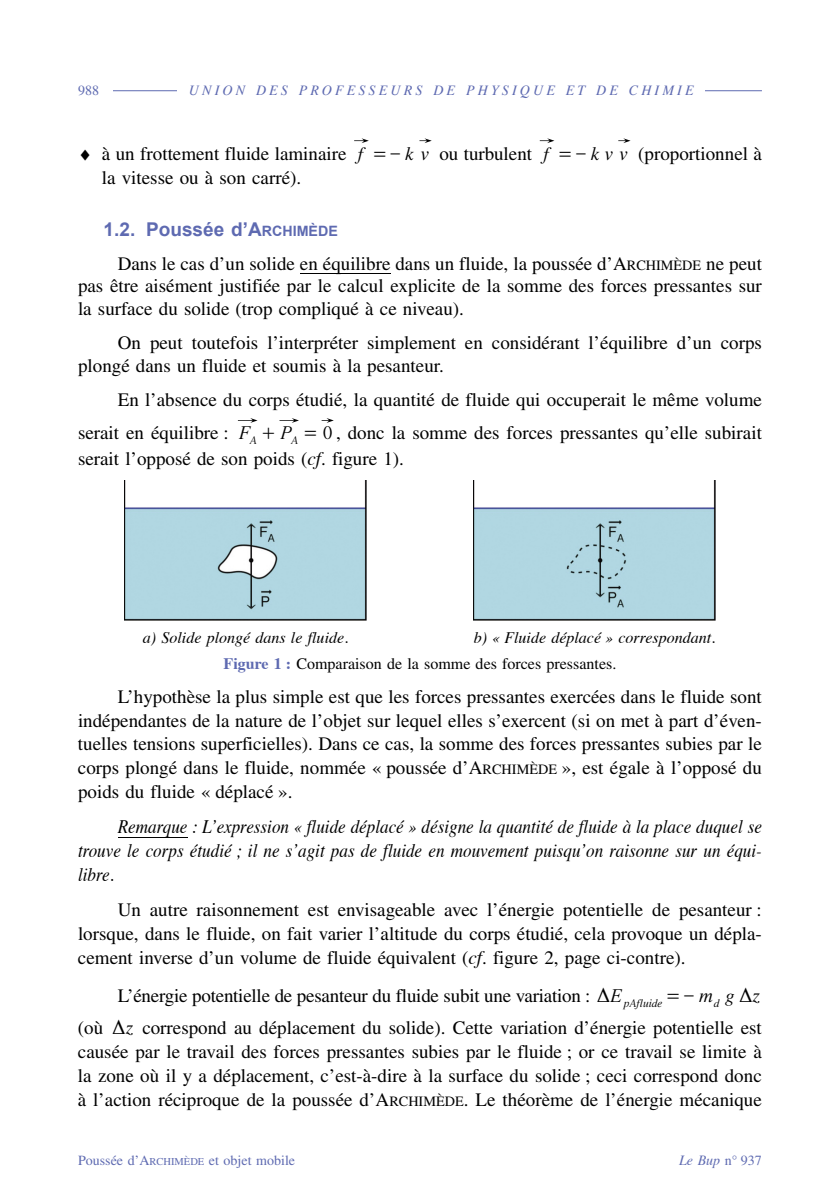
<style>
.page{position:relative;width:840px;height:1191px;background:#fff}
.page>*{position:absolute;margin:0;border:0;box-sizing:border-box;transform-origin:0 0}
.t1{font:19px/23.8px "Times";color:#000;text-align:justify}
.t2{font:italic 19px/23.8px "Times";color:#000;text-align:justify;scale:.9 1}
.t3{font:700 19px "Arial";color:#5e6ab1}
.t4{font:italic 19px "MM Times";color:#000}
.t5{font:19px "MM Greek";color:#000}
.t6{font:19px "MM Times Roman";color:#000}
.t7{font:16px/26px "Times";color:#000}
.t8{font:italic 16px "Times";color:#000}
.t9{font:italic 14px "Times";letter-spacing:.225em;color:#5e6ab1}
.t10{font:14px "Times";color:#5e6ab1}
.t11{font:italic 11.4px "MM Times";color:#000}
.s1{font-size:14.2px}
.s2{font-family:"MM Times Roman";font-style:normal}
.s3{font-family:"MM Times Roman";font-style:normal;font-size:20.2px}
.s4{font-family:"MM Times Roman"}
.s5{font-style:italic}
.s6{font-family:"MM Times";font-style:italic}
.s7{font-weight:700;color:#5e6ab1}
.s8{font-family:"MM Greek"}
.s9{font-size:10.4px}
.s10{font-style:normal}
</style>
<div class="page">
<hr style="left:300px;top:274px;width:90px;height:1px;background:#000">
<svg style="left:354px;top:138px;width:14px;height:5px"></svg>
<svg style="left:419px;top:138px;width:12px;height:5px"></svg>
<svg style="left:539px;top:138px;width:15px;height:5px"></svg>
<svg style="left:618px;top:138px;width:12px;height:5px"></svg>
<svg style="left:238px;top:418px;width:19px;height:5px"></svg>
<svg style="left:279px;top:418px;width:20px;height:5px"></svg>
<svg style="left:321px;top:418px;width:12px;height:5px"></svg>
<hr style="left:78px;top:90px;width:683px;height:1px;background:#5e6ab1">
<div style="left:177px;top:85px;width:527px;height:20px;background:#fff"></div>
<div style="left:78px;top:85px;width:34px;height:20px;background:#fff"></div>
<img style="left:124px;top:481px;width:242px;height:139px">
<img style="left:473px;top:481px;width:242px;height:139px">
<hr style="left:118px;top:837px;width:69px;height:1px;background:#000">
<p class="t10" style="left:78px;top:85px;width:22px">988</p>
<p class="t9" style="left:189px;top:84px;width:506px">UNION DES PROFESSEURS DE PHYSIQUE ET DE CHIMIE</p>
<p class="t1" style="left:102px;top:143px;width:246px">à un frottement fluide laminaire</p>
<p class="t1" style="left:439px;top:143px;width:94px">ou turbulent</p>
<p class="t1" style="left:637px;top:143px;width:125px">(proportionnel à</p>
<p class="t1" style="left:102px;top:168px;width:201px">la vitesse ou à son carré).</p>
<p class="t3" style="left:103px;top:219px;width:236px">1.2. Poussée d’A<span class="s1">RCHIMèDE</span></p>
<p class="t1" style="left:78px;top:254px;width:685px;line-height:22.8px;text-indent:40px">Dans le cas d’un solide en équilibre dans un fluide, la poussée d’A<span class="s1">RCHIMÈDE</span> ne peut pas être aisément justifiée par le calcul explicite de la somme des forces pressantes sur la surface du solide (trop compliqué à ce niveau).</p>
<p class="t1" style="left:78px;top:333px;width:685px;line-height:22.8px;text-indent:40px">On peut toutefois l’interpréter simplement en considérant l’équilibre d’un corps plongé dans un fluide et soumis à la pesanteur.</p>
<p class="t1" style="left:78px;top:385px;width:685px;line-height:33.2px;text-indent:40px">En l’absence du corps étudié, la quantité de fluide qui occuperait le même volume serait en équilibre :</p>
<p class="t4" style="left:358px;top:139px;width:7px">f</p>
<p class="t4" style="left:372px;top:139px;width:58px"><span class="s2">=</span><span class="s3">-</span>k v</p>
<p class="t4" style="left:543px;top:139px;width:7px">f</p>
<p class="t4" style="left:557px;top:139px;width:71px"><span class="s2">=</span><span class="s3">-</span>kvv</p>
<p class="t1" style="left:78px;top:422px;width:685px;line-height:25.6px;text-indent:225px"><span class="s4">= 0</span> , donc la somme des forces pressantes qu’elle subirait serait l’opposé de son poids (<span class="s5">cf</span>. figure 1).</p>
<p class="t4" style="left:239px;top:418px;width:13px">F</p>
<p class="t6" style="left:261px;top:418px;width:32px">+<span class="s6">P</span></p>
<p class="t11" style="left:249px;top:432px;width:8px">A</p>
<p class="t11" style="left:291px;top:432px;width:8px">A</p>
<p class="t7" style="left:223px;top:626px;width:493px;text-indent:250px"><span class="s5">b) « Fluide déplacé » correspondant.<br></span><span class="s7">Figure 1 :</span> Comparaison de la somme des forces pressantes.</p>
<p class="t1" style="left:78px;top:686px;width:685px;text-indent:40px">L’hypothèse la plus simple est que les forces pressantes exercées dans le fluide sont indépendantes de la nature de l’objet sur lequel elles s’exercent (si on met à part d’éven&shy;tuelles tensions superficielles). Dans ce cas, la somme des forces pressantes subies par le corps plongé dans le fluide, nommée « poussée d’A<span class="s1">RCHIMÈDE</span> », est égale à l’opposé du poids du fluide « déplacé ».</p>
<p class="t2" style="left:78px;top:816px;width:761px;text-indent:40px">Remarque : L’expression « fluide déplacé » désigne la quantité de fluide à la place duquel se trouve le corps étudié ; il ne s’agit pas de fluide en mouvement puisqu’on raisonne sur un équi&shy;libre.</p>
<p class="t1" style="left:78px;top:899px;width:685px;text-indent:40px">Un autre raisonnement est envisageable avec l’énergie potentielle de pesanteur : lorsque, dans le fluide, on fait varier l’altitude du corps étudié, cela provoque un dépla&shy;cement inverse d’un volume de fluide équivalent (<span class="s5">cf</span>. figure 2, page ci-contre).</p>
<p class="t1" style="left:118px;top:985px;width:505px">L’énergie potentielle de pesanteur du fluide subit une variation : <span class="s8">D</span><span class="s6">E</span></p>
<p class="t1" style="left:78px;top:1018px;width:27px">(où</p>
<p class="t8" style="left:143px;top:631px;width:206px">a) Solide plongé dans le fluide.</p>
<p class="t5" style="left:738px;top:981px;width:15px">D</p>
<p class="t4" style="left:665px;top:981px;width:95px"><span class="s2">=</span><span class="s3">-</span>m g z</p>
<p class="t11" style="left:623px;top:994px;width:40px">pAfluide</p>
<p class="t11" style="left:713px;top:994px;width:7px">d</p>
<p class="t5" style="left:112px;top:1013px;width:22px">D<span class="s6">z</span></p>
<p class="t1" style="left:78px;top:1018px;width:685px;text-indent:64px">correspond au déplacement du solide). Cette variation d’énergie potentielle est causée par le travail des forces pressantes subies par le fluide ; or ce travail se limite à la zone où il y a déplacement, c’est-à-dire à la surface du solide ; ceci correspond donc à l’action réciproque de la poussée d’A<span class="s1">RCHIMÈDE</span>. Le théorème de l’énergie mécanique</p>
<p class="t10" style="left:78px;top:1155px;width:218px">Poussée d’A<span class="s9">RCHIMÈDE</span> et objet mobile</p>
<p class="t9" style="left:678px;top:1154px;width:84px">Le Bup <span class="s10">n° 937</span></p>
</div>
